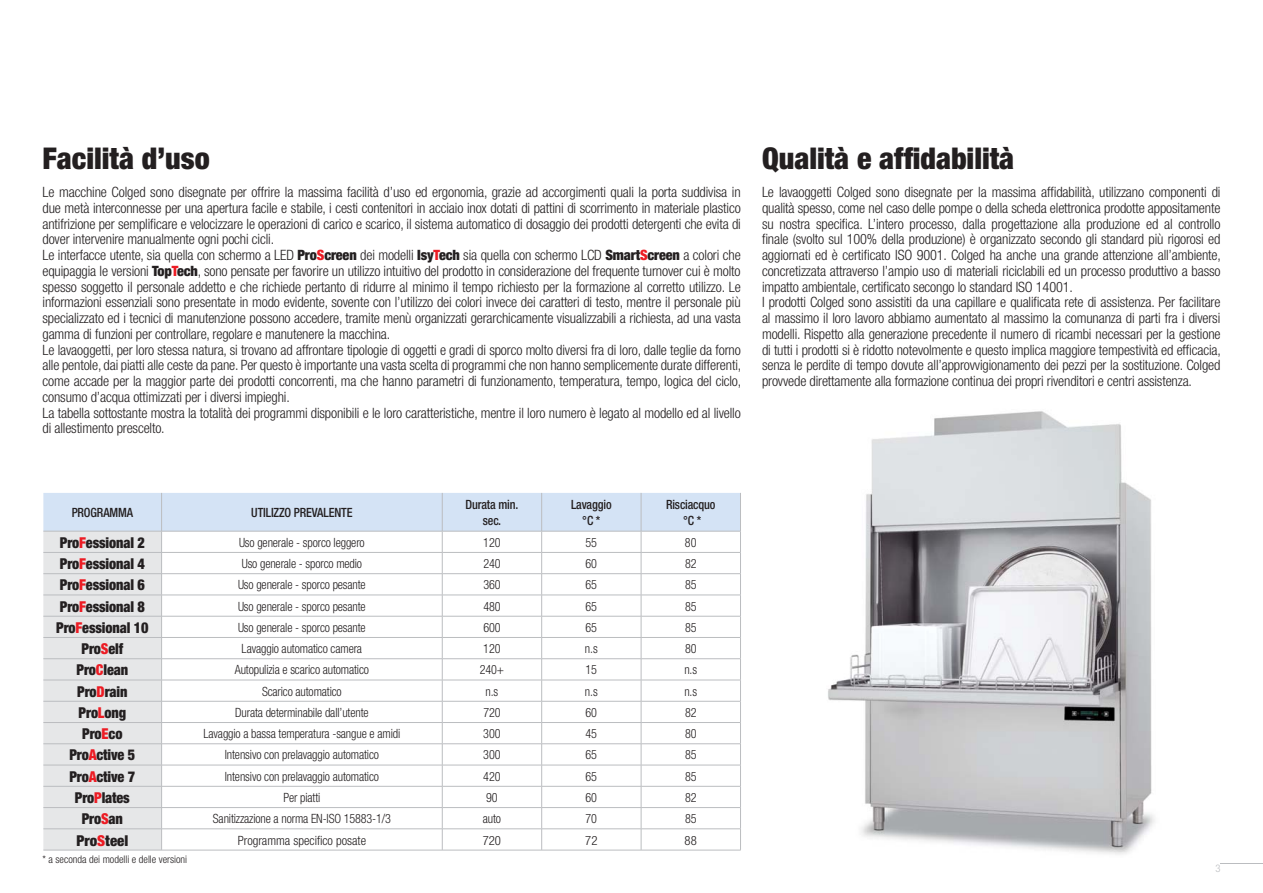
<style>
.page{position:relative;width:1263px;height:893px;background:#fff}
.page>*{position:absolute;margin:0;border:0;box-sizing:border-box;transform-origin:0 0}
.t1{font:900 condensed 30px "Helvetica Neue";color:#231f20}
.t2{font:900 condensed 15px "Helvetica Neue";letter-spacing:-.01em;color:#231f20;scale:.95 1}
.t3{font:900 condensed 15px "Helvetica Neue";letter-spacing:-.01em;color:#231f20}
.t4{font:300 condensed 14.25px/15.8px "Helvetica Neue";letter-spacing:-.01em;color:#231f20}
.t5{font:300 condensed 12.75px "Helvetica Neue";letter-spacing:-.01em;color:#231f20;scale:.95 1}
.t6{font:500 condensed 12.75px/15.8px "Helvetica Neue";letter-spacing:-.01em;color:#231f20;text-align:center;scale:.95 1}
.t7{font:300 condensed 12.75px "Helvetica Neue";letter-spacing:-.01em;color:#231f20}
.t8{font:300 condensed 10.5px "Helvetica Neue";color:#231f20}
.t9{font:300 condensed 10.5px "Helvetica Neue";color:#bbbdc0}
.s1{font-weight:900}
.s2{font-weight:900;color:#ed1c24}
.s3{color:#ed1c24}
</style>
<div class="page">
<hr style="left:1220px;top:863px;width:43px;height:1px;background:#bbbdc0">
<img style="left:828px;top:411px;width:327px;height:444px">
<svg style="left:43px;top:493px;width:698px;height:357px"></svg>
<hr style="left:43px;top:850px;width:698px;height:1px;background:#bbbdc0">
<h1 class="t1" style="left:43px;top:147px;width:169px">Facilità d’uso</h1>
<p class="t4" style="left:43px;top:185px;width:700px">Le macchine Colged sono disegnate per offrire la massima facilità d’uso ed ergonomia, grazie ad accorgimenti quali la porta suddivisa in due metà interconnesse per una apertura facile e stabile, i cesti contenitori in acciaio inox dotati di pattini di scorrimento in materiale plastico antifrizione per semplificare e velocizzare le operazioni di carico e scarico, il sistema automatico di dosaggio dei prodotti detergenti che evita di dover intervenire manualmente ogni pochi cicli.<br>Le interfacce utente, sia quella con schermo a LED <span class="s1">Pro</span><span class="s2">S</span><span class="s1">creen</span> dei modelli <span class="s1">Isy</span><span class="s2">T</span><span class="s1">ech</span> sia quella con schermo LCD <span class="s1">Smart</span><span class="s2">S</span><span class="s1">creen</span> a colori che equipaggia le versioni <span class="s1">Top</span><span class="s2">T</span><span class="s1">ech</span>, sono pensate per favorire un utilizzo intuitivo del prodotto in considerazione del frequente turnover cui è molto spesso soggetto il personale addetto e che richiede pertanto di ridurre al minimo il tempo richiesto per la formazione al corretto utilizzo. Le informazioni essenziali sono presentate in modo evidente, sovente con l’utilizzo dei colori invece dei caratteri di testo, mentre il personale più specializzato ed i tecnici di manutenzione possono accedere, tramite menù organizzati gerarchicamente visualizzabili a richiesta, ad una vasta gamma di funzioni per controllare, regolare e manutenere la macchina.<br>Le lavaoggetti, per loro stessa natura, si trovano ad affrontare tipologie di oggetti e gradi di sporco molto diversi fra di loro, dalle teglie da forno alle pentole, dai piatti alle ceste da pane. Per questo è importante una vasta scelta di programmi che non hanno semplicemente durate differenti, come accade per la maggior parte dei prodotti concorrenti, ma che hanno parametri di funzionamento, temperatura, tempo, logica del ciclo, consumo d’acqua ottimizzati per i diversi impieghi.<br>La tabella sottostante mostra la totalità dei programmi disponibili e le loro caratteristiche, mentre il loro numero è legato al modello ed al livello di allestimento prescelto.</p>
<h1 class="t1" style="left:762px;top:147px;width:254px">Qualità e affidabilità</h1>
<p class="t4" style="left:762px;top:185px;width:460px">Le lavaoggetti Colged sono disegnate per la massima affidabilità, utilizzano componenti di qualità spesso, come nel caso delle pompe o della scheda elettronica prodotte appositamente su nostra specifica. L’intero processo, dalla progettazione alla produzione ed al controllo finale (svolto sul 100% della produzione) è organizzato secondo gli standard più rigorosi ed aggiornati ed è certificato ISO 9001. Colged ha anche una grande attenzione all’ambiente, concretizzata attraverso l’ampio uso di materiali riciclabili ed un processo produttivo a basso impatto ambientale, certificato secongo lo standard ISO 14001.<br>I prodotti Colged sono assistiti da una capillare e qualificata rete di assistenza. Per facilitare al massimo il loro lavoro abbiamo aumentato al massimo la comunanza di parti fra i diversi modelli. Rispetto alla generazione precedente il numero di ricambi necessari per la gestione di tutti i prodotti si è ridotto notevolmente e questo implica maggiore tempestività ed efficacia, senza le perdite di tempo dovute all’approvvigionamento dei pezzi per la sostituzione. Colged provvede direttamente alla formazione continua dei propri rivenditori e centri assistenza.</p>
<p class="t6" style="left:72px;top:506px;width:66px">PROGRAMMA</p>
<p class="t6" style="left:251px;top:506px;width:108px">UTILIZZO PREVALENTE</p>
<p class="t6" style="left:465px;top:498px;width:57px">Durata min. sec.</p>
<p class="t6" style="left:571px;top:498px;width:44px">Lavaggio °C *</p>
<p class="t6" style="left:666px;top:498px;width:54px">Risciacquo °C *</p>
<p class="t2" style="left:60px;top:537px;width:91px">Pro<span class="s3">F</span>essional 2</p>
<p class="t5" style="left:239px;top:538px;width:134px">Uso generale - sporco leggero</p>
<p class="t5" style="left:483px;top:538px;width:20px">120</p>
<p class="t5" style="left:586px;top:538px;width:14px">55</p>
<p class="t5" style="left:685px;top:538px;width:14px">80</p>
<p class="t2" style="left:60px;top:558px;width:91px">Pro<span class="s3">F</span>essional 4</p>
<p class="t5" style="left:242px;top:559px;width:128px">Uso generale - sporco medio</p>
<p class="t5" style="left:483px;top:559px;width:20px">240</p>
<p class="t5" style="left:586px;top:559px;width:14px">60</p>
<p class="t5" style="left:685px;top:559px;width:14px">82</p>
<p class="t2" style="left:60px;top:580px;width:91px">Pro<span class="s3">F</span>essional 6</p>
<p class="t5" style="left:238px;top:580px;width:136px">Uso generale - sporco pesante</p>
<p class="t5" style="left:483px;top:580px;width:20px">360</p>
<p class="t5" style="left:586px;top:580px;width:14px">65</p>
<p class="t5" style="left:685px;top:580px;width:14px">85</p>
<p class="t2" style="left:60px;top:601px;width:91px">Pro<span class="s3">F</span>essional 8</p>
<p class="t5" style="left:238px;top:602px;width:136px">Uso generale - sporco pesante</p>
<p class="t5" style="left:483px;top:602px;width:20px">480</p>
<p class="t5" style="left:586px;top:602px;width:14px">65</p>
<p class="t5" style="left:685px;top:602px;width:14px">85</p>
<p class="t2" style="left:56px;top:622px;width:99px">Pro<span class="s3">F</span>essional 10</p>
<p class="t5" style="left:238px;top:623px;width:136px">Uso generale - sporco pesante</p>
<p class="t5" style="left:483px;top:623px;width:20px">600</p>
<p class="t5" style="left:586px;top:623px;width:14px">65</p>
<p class="t5" style="left:685px;top:623px;width:14px">85</p>
<p class="t2" style="left:82px;top:643px;width:45px">Pro<span class="s3">S</span>elf</p>
<p class="t5" style="left:242px;top:644px;width:128px">Lavaggio automatico camera</p>
<p class="t5" style="left:483px;top:644px;width:20px">120</p>
<p class="t5" style="left:585px;top:644px;width:15px">n.s</p>
<p class="t5" style="left:685px;top:644px;width:14px">80</p>
<p class="t2" style="left:77px;top:665px;width:56px">Pro<span class="s3">C</span>lean</p>
<p class="t5" style="left:235px;top:665px;width:143px">Autopulizia e scarico automatico</p>
<p class="t5" style="left:480px;top:665px;width:27px">240+</p>
<p class="t5" style="left:586px;top:665px;width:14px">15</p>
<p class="t5" style="left:684px;top:665px;width:15px">n.s</p>
<p class="t2" style="left:77px;top:686px;width:54px">Pro<span class="s3">D</span>rain</p>
<p class="t5" style="left:262px;top:687px;width:85px">Scarico automatico</p>
<p class="t5" style="left:485px;top:687px;width:15px">n.s</p>
<p class="t5" style="left:585px;top:687px;width:15px">n.s</p>
<p class="t5" style="left:684px;top:687px;width:15px">n.s</p>
<p class="t2" style="left:79px;top:707px;width:51px">Pro<span class="s3">L</span>ong</p>
<p class="t5" style="left:235px;top:708px;width:142px">Durata determinabile dall’utente</p>
<p class="t5" style="left:483px;top:708px;width:20px">720</p>
<p class="t5" style="left:586px;top:708px;width:14px">60</p>
<p class="t5" style="left:685px;top:708px;width:14px">82</p>
<p class="t2" style="left:82px;top:728px;width:44px">Pro<span class="s3">E</span>co</p>
<p class="t5" style="left:203px;top:729px;width:209px">Lavaggio a bassa temperatura -sangue e amidi</p>
<p class="t5" style="left:483px;top:729px;width:20px">300</p>
<p class="t5" style="left:586px;top:729px;width:14px">45</p>
<p class="t5" style="left:685px;top:729px;width:14px">80</p>
<p class="t2" style="left:69px;top:750px;width:71px">Pro<span class="s3">A</span>ctive 5</p>
<p class="t5" style="left:225px;top:750px;width:164px">Intensivo con prelavaggio automatico</p>
<p class="t5" style="left:483px;top:750px;width:20px">300</p>
<p class="t5" style="left:586px;top:750px;width:14px">65</p>
<p class="t5" style="left:685px;top:750px;width:14px">85</p>
<p class="t2" style="left:69px;top:771px;width:71px">Pro<span class="s3">A</span>ctive 7</p>
<p class="t5" style="left:225px;top:772px;width:164px">Intensivo con prelavaggio automatico</p>
<p class="t5" style="left:483px;top:772px;width:20px">420</p>
<p class="t5" style="left:586px;top:772px;width:14px">65</p>
<p class="t5" style="left:685px;top:772px;width:14px">85</p>
<p class="t2" style="left:75px;top:792px;width:59px">Pro<span class="s3">P</span>lates</p>
<p class="t5" style="left:283px;top:793px;width:40px">Per piatti</p>
<p class="t5" style="left:486px;top:793px;width:14px">90</p>
<p class="t5" style="left:586px;top:793px;width:14px">60</p>
<p class="t5" style="left:685px;top:793px;width:14px">82</p>
<p class="t2" style="left:82px;top:813px;width:45px">Pro<span class="s3">S</span>an</p>
<p class="t5" style="left:213px;top:814px;width:189px">Sanitizzazione a norma EN-ISO 15883-1/3</p>
<p class="t5" style="left:483px;top:814px;width:21px">auto</p>
<p class="t5" style="left:586px;top:814px;width:14px">70</p>
<p class="t5" style="left:685px;top:814px;width:14px">85</p>
<p class="t3" style="left:76px;top:835px;width:53px">Pro<span class="s3">S</span>teel</p>
<p class="t7" style="left:238px;top:835px;width:130px">Programma specifico posate</p>
<p class="t7" style="left:483px;top:835px;width:20px">720</p>
<p class="t7" style="left:585px;top:835px;width:14px">72</p>
<p class="t7" style="left:685px;top:835px;width:14px">88</p>
<p class="t8" style="left:43px;top:855px;width:146px">* a seconda dei modelli e delle versioni</p>
<p class="t9" style="left:1215px;top:864px;width:7px">3</p>
</div>
